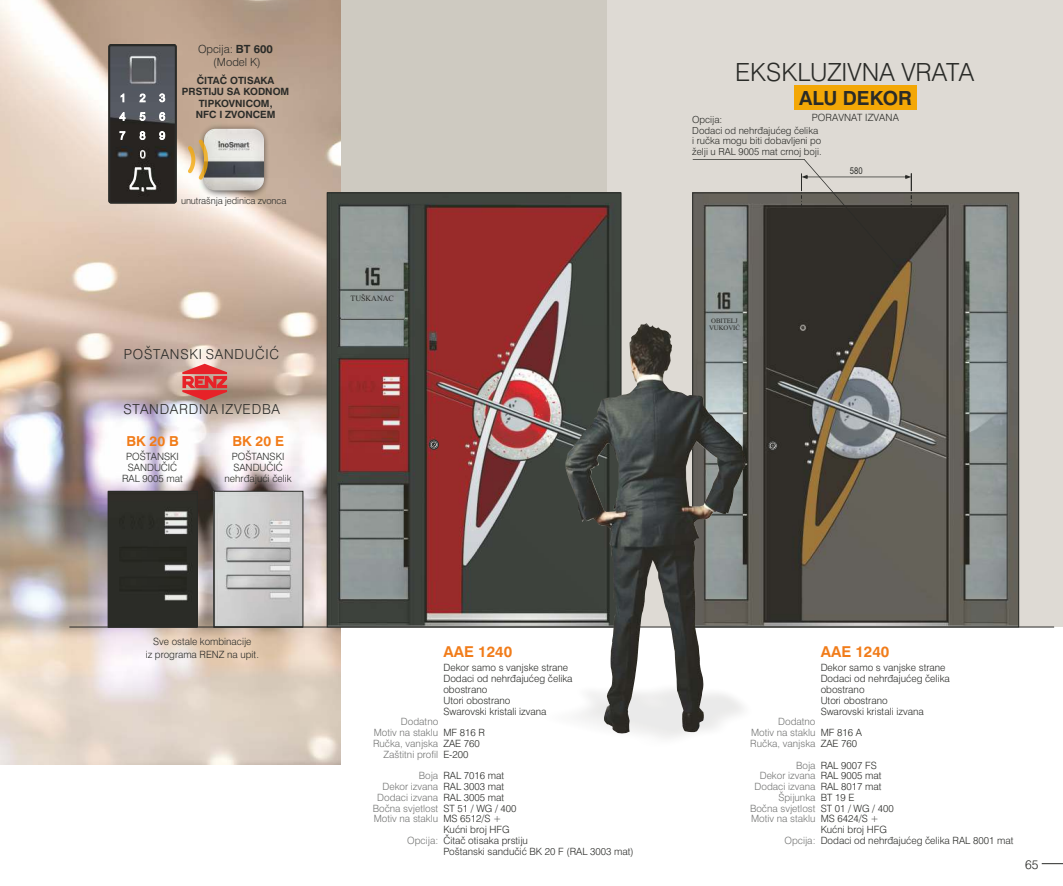
<style>
.page{position:relative;width:1063px;height:886px;background:#fff}
.page>*{position:absolute;margin:0;border:0;box-sizing:border-box;transform-origin:0 0}
.t1{font:300 25px "Swiss 721 BT";color:#2a2b28}
.t2{font:700 19.5px "Swiss 721 BT";color:#2a2b28}
.t3{font:700 15px "Swiss 721 BT";color:#f17c1a}
.t4{font:300 13.75px "Swiss 721 BT";letter-spacing:.055em;color:#2a2b28}
.t5{font:700 13.75px "Swiss 721 BT";color:#f17c1a}
.t6{font:300 12.5px "Swiss 721 BT";color:#2a2b28}
.t7{font:300 11.25px/12.8px "Swiss 721 BT";color:#2a2b28;text-align:center}
.t8{font:300 10px/10.8px "Swiss 721 BT";color:#2a2b28}
.t9{font:300 10px/10.8px "Swiss 721 BT";color:#737473;text-align:right}
.t10{font:700 10px/11.4px "Swiss 721 BT";color:#2a2b28;text-align:center}
.t11{font:300 9.75px/10.5px "Swiss 721 BT";color:#2a2b28}
.t12{font:300 9.38px "Swiss 721 BT";letter-spacing:-.01em;color:#2a2b28}
.t13{font:9.38px "Arial Narrow";color:#2a2b28}
.t14{font:8px "Times New Roman";letter-spacing:-.005em;color:#2a2b28}
.t15{font:6.75px/7.1px "Times New Roman";letter-spacing:-.01em;color:#2a2b28;text-align:center}
.s1{font-weight:700}
</style>
<div class="page">
<svg style="left:607px;top:0;width:456px;height:627px;background:#d1cdc7"></svg>
<div style="left:0;top:0;width:607px;height:627px;background:#cecac1"></div>
<img style="left:0;top:0;width:340px;height:765px">
<img style="left:199px;top:123px;width:70px;height:76px">
<img style="left:329px;top:195px;width:290px;height:430px">
<svg style="left:429px;top:440px;width:9px;height:9px"></svg>
<div style="left:429px;top:440px;width:10px;height:9px;border:1px solid #2a2b28;border-radius:50%"></div>
<svg style="left:1042px;top:863px;width:21px;height:1px"></svg>
<img style="left:695px;top:195px;width:322px;height:430px">
<svg style="left:768px;top:441px;width:9px;height:9px"></svg>
<div style="left:768px;top:441px;width:10px;height:9px;border:1px solid #2a2b28;border-radius:50%"></div>
<svg style="left:182px;top:364px;width:45px;height:36px;background:#d55956"></svg>
<svg style="left:213px;top:490px;width:91px;height:137px"></svg>
<svg style="left:107px;top:490px;width:92px;height:137px;background:#363732"></svg>
<img style="left:618px;top:633px;width:125px;height:105px">
<svg style="left:693px;top:159px;width:219px;height:109px;background:#777570"></svg>
<img style="left:204px;top:129px;width:60px;height:61px;border-radius:11px">
<svg style="left:186px;top:139px;width:23px;height:41px"></svg>
<div style="left:108px;top:44px;width:69px;height:159px;background:#2a2b28;border-radius:3px"></div>
<img style="left:110px;top:46px;width:65px;height:156px">
<svg style="left:130px;top:167px;width:25px;height:24px"></svg>
<svg style="left:140px;top:94px;width:5px;height:8px"></svg>
<svg style="left:159px;top:94px;width:6px;height:8px"></svg>
<svg style="left:119px;top:112px;width:6px;height:9px"></svg>
<svg style="left:140px;top:112px;width:5px;height:9px"></svg>
<svg style="left:159px;top:112px;width:6px;height:9px"></svg>
<svg style="left:120px;top:131px;width:5px;height:9px"></svg>
<svg style="left:140px;top:131px;width:5px;height:9px"></svg>
<svg style="left:159px;top:131px;width:6px;height:9px"></svg>
<svg style="left:121px;top:94px;width:3px;height:8px"></svg>
<svg style="left:140px;top:150px;width:5px;height:8px"></svg>
<div style="left:795px;top:85px;width:122px;height:25px;background:#f3a706"></div>
<hr style="left:69px;top:627px;width:985px;height:1px;background:#2a2b28">
<img style="left:565px;top:323px;width:106px;height:410px">
<div style="left:341px;top:291px;width:63px;height:28px;background:#939c9b"></div>
<p class="t7" style="left:198px;top:44px;width:76px">Opcija: <span class="s1">BT 600 </span>(Model K)</p>
<p class="t10" style="left:182px;top:76px;width:109px">ČITAČ OTISAKA<br>PRSTIJU SA KODNOM<br>TIPKOVNICOM,<br>NFC I ZVONCEM</p>
<p class="t12" style="left:181px;top:196px;width:107px">unutrašnja jedinica zvonca</p>
<p class="t4" style="left:124px;top:349px;width:157px">POŠTANSKI SANDUČIĆ</p>
<p class="t4" style="left:123px;top:404px;width:158px">STANDARDNA IZVEDBA</p>
<p class="t5" style="left:126px;top:436px;width:54px">BK 20 B</p>
<p class="t8" style="left:122px;top:452px;width:62px;text-align:center">POŠTANSKI<br>SANDUČIĆ<br>RAL 9005 mat</p>
<p class="t5" style="left:232px;top:436px;width:53px">BK 20 E</p>
<p class="t8" style="left:225px;top:452px;width:69px;text-align:center">POŠTANSKI<br>SANDUČIĆ nehrđajući čelik</p>
<p class="t14" style="left:351px;top:295px;width:45px">TUŠKANAC</p>
<p class="t1" style="left:735px;top:62px;width:240px">EKSKLUZIVNA VRATA</p>
<p class="t2" style="left:799px;top:90px;width:114px">ALU DEKOR</p>
<p class="t8" style="left:812px;top:113px;width:89px">PORAVNAT IZVANA</p>
<p class="t11" style="left:692px;top:115px;width:131px">Opcija:<br>Dodaci od nehrđajućeg čelika i ručka mogu biti dobavljeni po želji u RAL 9005 mat crnoj boji.</p>
<p class="t15" style="left:709px;top:317px;width:32px">OBITELJ<br>VUKOVIĆ</p>
<p class="t13" style="left:850px;top:168px;width:14px">580</p>
<p class="t8" style="left:146px;top:636px;width:115px;line-height:13px;text-align:center">Sve ostale kombinacije<br>iz programa RENZ na upit.</p>
<p class="t3" style="left:444px;top:646px;width:70px">AAE 1240</p>
<p class="t8" style="left:443px;top:663px;width:131px">Dekor samo s vanjske strane<br>Dodaci od nehrđajućeg čelika obostrano<br>Utori obostrano<br>Swarovski kristali izvana</p>
<p class="t8" style="left:443px;top:728px;width:43px">MF 816 R<br>ZAE 760<br>E-200</p>
<p class="t8" style="left:443px;top:771px;width:192px">RAL 7016 mat<br>RAL 3003 mat<br>RAL 3005 mat<br>ST 51 / WG / 400<br>MS 6512/S +<br>Kućni broj HFG<br>Čitač otisaka prstiju<br>Poštanski sandučić BK 20 F (RAL 3003 mat)</p>
<p class="t9" style="left:373px;top:717px;width:67px">Dodatno<br>Motiv na staklu<br>Ručka, vanjska<br>Zaštitni profil</p>
<p class="t9" style="left:373px;top:771px;width:67px">Boja<br>Dekor izvana<br>Dodaci izvana<br>Bočna svjetlost<br>Motiv na staklu</p>
<p class="t9" style="left:407px;top:836px;width:33px">Opcija:</p>
<p class="t3" style="left:821px;top:646px;width:70px">AAE 1240</p>
<p class="t8" style="left:821px;top:663px;width:131px">Dekor samo s vanjske strane<br>Dodaci od nehrđajućeg čelika obostrano<br>Utori obostrano<br>Swarovski kristali izvana</p>
<p class="t8" style="left:821px;top:728px;width:43px">MF 816 A<br>ZAE 760</p>
<p class="t8" style="left:821px;top:760px;width:194px">RAL 9007 FS<br>RAL 9005 mat<br>RAL 8017 mat<br>BT 19 E<br>ST 01 / WG / 400<br>MS 6424/S +<br>Kućni broj HFG<br>Dodaci od nehrđajućeg čelika RAL 8001 mat</p>
<p class="t9" style="left:750px;top:717px;width:67px;text-align:justify;text-indent:28px">Dodatno Motiv na staklu Ručka, vanjska</p>
<p class="t9" style="left:750px;top:760px;width:67px">Boja<br>Dekor izvana<br>Dodaci izvana<br>Špijunka<br>Bočna svjetlost<br>Motiv na staklu</p>
<p class="t9" style="left:785px;top:836px;width:33px">Opcija:</p>
<p class="t6" style="left:1025px;top:859px;width:15px">65</p>
</div>
